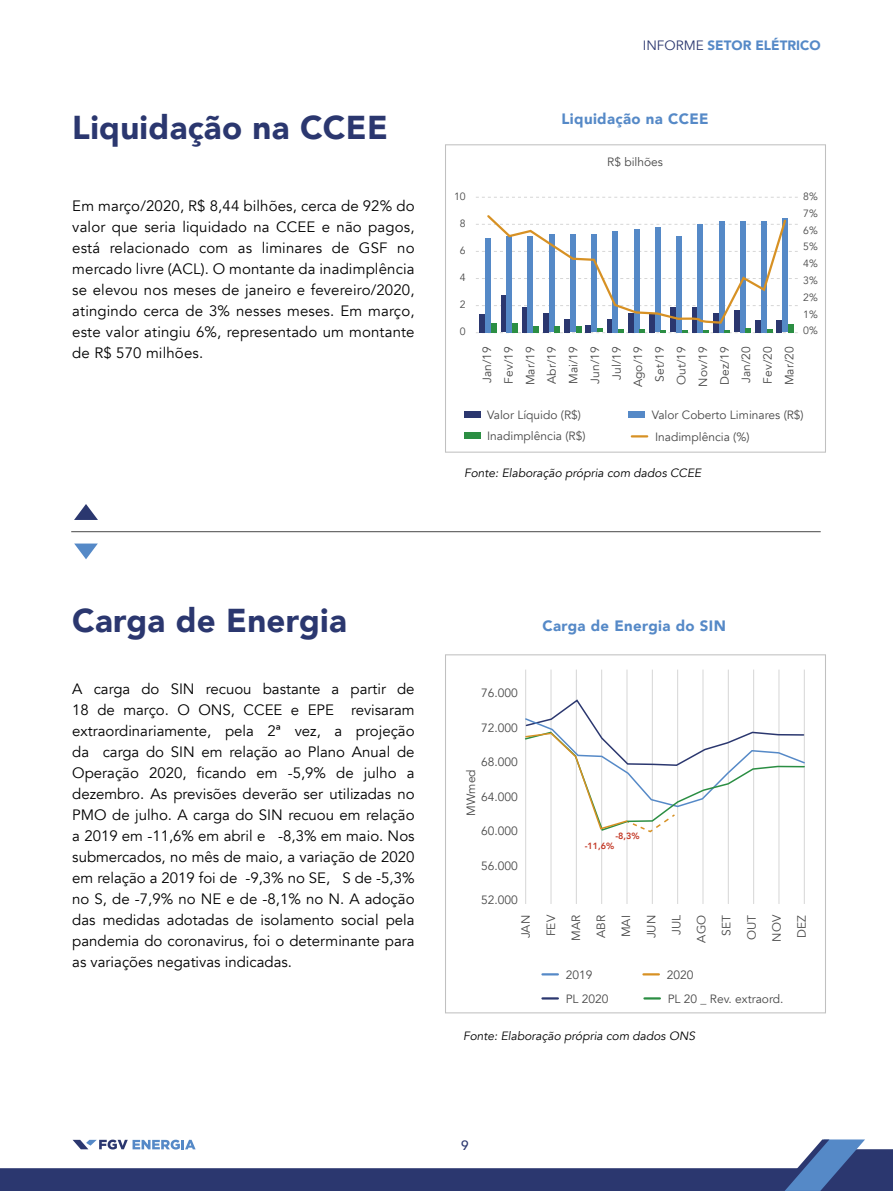
<style>
.page{position:relative;width:893px;height:1191px;background:#fff}
.page>*{position:absolute;margin:0;border:0;box-sizing:border-box;transform-origin:0 0}
.t1{font:900 33px "Avenir";letter-spacing:.01em;color:#2b376f}
.t2{font:15px/21px "Avenir";color:#000;text-align:justify}
.t3{font:900 15px "Avenir";letter-spacing:.025em;color:#5589c7}
.t4{font:900 13.5px "Avenir";color:#5589c7}
.t5{font:500 13.5px "Avenir";color:#2b376f}
.t6{font:12px/21.6px "Avenir";color:#484848;text-align:right}
.t7{font:italic 12px "Avenir";color:#000}
.t8{font:10.5px/16.8px "Avenir";color:#484848;text-align:justify}
.t9{font:800 9px "Avenir";color:#c33826}
.s1{font-weight:400;color:#2b376f}
</style>
<div class="page">
<div style="left:464px;top:411px;width:16px;height:7px;background:#2b376f"></div>
<svg style="left:476px;top:197px;width:322px;height:1px"></svg>
<div style="left:464px;top:432px;width:16px;height:6px;background:#2b8e43"></div>
<div style="left:629px;top:411px;width:16px;height:7px;background:#5589c7"></div>
<svg style="left:632px;top:435px;width:15px;height:2px"></svg>
<svg style="left:476px;top:215px;width:322px;height:118px"></svg>
<hr style="left:525px;top:669px;width:1px;height:235px;background:#d6d6d6">
<hr style="left:551px;top:669px;width:1px;height:235px;background:#d6d6d6">
<hr style="left:576px;top:669px;width:1px;height:235px;background:#d6d6d6">
<hr style="left:601px;top:669px;width:1px;height:235px;background:#d6d6d6">
<hr style="left:627px;top:669px;width:1px;height:235px;background:#d6d6d6">
<hr style="left:652px;top:669px;width:1px;height:235px;background:#d6d6d6">
<hr style="left:677px;top:669px;width:1px;height:235px;background:#d6d6d6">
<hr style="left:703px;top:669px;width:1px;height:235px;background:#d6d6d6">
<hr style="left:728px;top:669px;width:1px;height:235px;background:#d6d6d6">
<hr style="left:753px;top:669px;width:1px;height:235px;background:#d6d6d6">
<hr style="left:779px;top:669px;width:1px;height:235px;background:#d6d6d6">
<hr style="left:804px;top:669px;width:1px;height:235px;background:#d6d6d6">
<svg style="left:542px;top:997px;width:16px;height:2px"></svg>
<svg style="left:643px;top:973px;width:16px;height:2px"></svg>
<svg style="left:542px;top:973px;width:16px;height:2px"></svg>
<svg style="left:644px;top:997px;width:16px;height:2px"></svg>
<svg style="left:525px;top:698px;width:280px;height:135px"></svg>
<hr style="left:71px;top:531px;width:750px;height:1px;background:#484848">
<svg style="left:74px;top:543px;width:24px;height:16px"></svg>
<svg style="left:74px;top:504px;width:24px;height:16px"></svg>
<div style="left:445px;top:144px;width:381px;height:309px;border:1px solid #c0c0c0"></div>
<div style="left:445px;top:654px;width:381px;height:359px;border:1px solid #c0c0c0"></div>
<svg style="left:0;top:1139px;width:893px;height:52px"></svg>
<h1 class="t1" style="left:72px;top:100px;width:317px">Liquidação na CCEE</h1>
<p class="t2" style="left:72px;top:196px;width:344px">Em março/2020, R$ 8,44 bilhões, cerca de 92% do valor que seria liquidado na CCEE e não pagos, está relacionado com as liminares de GSF no mercado livre (ACL). O montante da inadimplência se elevou nos meses de janeiro e fevereiro/2020, atingindo cerca de 3% nesses meses. Em março, este valor atingiu 6%, representado um montante de R$ 570 milhões.</p>
<p class="t4" style="left:643px;top:34px;width:179px"><span class="s1">INFORME</span> SETOR ELÉTRICO</p>
<p class="t3" style="left:561px;top:105px;width:149px">Liquidação na CCEE</p>
<p class="t8" style="left:454px;top:188px;width:13px">10</p>
<p class="t8" style="left:460px;top:215px;width:7px">8</p>
<p class="t8" style="left:460px;top:242px;width:7px">6</p>
<p class="t8" style="left:460px;top:269px;width:7px">4</p>
<p class="t8" style="left:460px;top:296px;width:7px">2</p>
<p class="t8" style="left:460px;top:323px;width:7px">0</p>
<p class="t6" style="left:607px;top:151px;width:57px">R$ bilhões</p>
<p class="t6" style="left:476px;top:387px;width:42px;rotate:-90deg">Jan/19<br>Fev/19<br>Mar/19<br>Abr/19<br>Mai/19<br>Jun/19<br>Jul/19<br>Ago/19<br>Set/19<br>Out/19<br>Nov/19<br>Dez/19<br>Jan/20<br>Fev/20<br>Mar/20</p>
<p class="t8" style="left:803px;top:188px;width:16px">8% 7% 6% 5% 4% 3% 2% 1% 0%</p>
<p class="t6" style="left:487px;top:404px;width:95px">Valor Líquido (R$)</p>
<p class="t6" style="left:487px;top:425px;width:100px">Inadimplência (R$)</p>
<p class="t6" style="left:652px;top:405px;width:154px;line-height:21.1px;text-align:left">Valor Coberto Liminares (R$)<br>Inadimplência (%)</p>
<p class="t7" style="left:464px;top:466px;width:239px">Fonte: Elaboração própria com dados CCEE</p>
<h1 class="t1" style="left:72px;top:592px;width:276px">Carga de Energia</h1>
<p class="t2" style="left:72px;top:679px;width:344px">A carga do SIN recuou bastante a partir de 18 de março. O ONS, CCEE e EPE revisaram extraordinariamente, pela 2ª vez, a projeção da carga do SIN em relação ao Plano Anual de Operação 2020, ficando em -5,9% de julho a dezembro. As previsões deverão ser utilizadas no PMO de julho. A carga do SIN recuou em relação a 2019 em -11,6% em abril e -8,3% em maio. Nos submercados, no mês de maio, a variação de 2020 em relação a 2019 foi de -9,3% no SE, S de -5,3% no S, de -7,9% no NE e de -8,1% no N. A adoção das medidas adotadas de isolamento social pela pandemia do coronavirus, foi o determinante para as variações negativas indicadas.</p>
<p class="t6" style="left:481px;top:682px;width:38px">76.000</p>
<p class="t6" style="left:481px;top:717px;width:38px">72.000</p>
<p class="t6" style="left:481px;top:751px;width:38px">68.000</p>
<p class="t6" style="left:481px;top:786px;width:38px">64.000</p>
<p class="t6" style="left:481px;top:820px;width:38px">60.000</p>
<p class="t6" style="left:481px;top:855px;width:38px">56.000</p>
<p class="t6" style="left:481px;top:889px;width:38px">52.000</p>
<p class="t6" style="left:460px;top:815px;width:48px;rotate:-90deg">MWmed</p>
<p class="t3" style="left:542px;top:612px;width:185px">Carga de Energia do SIN</p>
<p class="t9" style="left:615px;top:829px;width:26px">-8,3%</p>
<p class="t9" style="left:585px;top:839px;width:31px">-11,6%</p>
<p class="t6" style="left:513px;top:942px;width:29px;line-height:25px;rotate:-90deg">JAN<br>FEV<br>MAR<br>ABR<br>MAI<br>JUN<br>JUL<br>AGO<br>SET<br>OUT<br>NOV<br>DEZ</p>
<p class="t6" style="left:566px;top:963px;width:28px">2019</p>
<p class="t6" style="left:667px;top:962px;width:118px;line-height:24px;text-align:left">2020<br>PL 20 _ Rev. extraord.</p>
<p class="t6" style="left:566px;top:987px;width:44px">PL 2020</p>
<p class="t7" style="left:463px;top:1029px;width:234px">Fonte: Elaboração própria com dados ONS</p>
<p class="t5" style="left:461px;top:1133px;width:9px">9</p>
</div>
